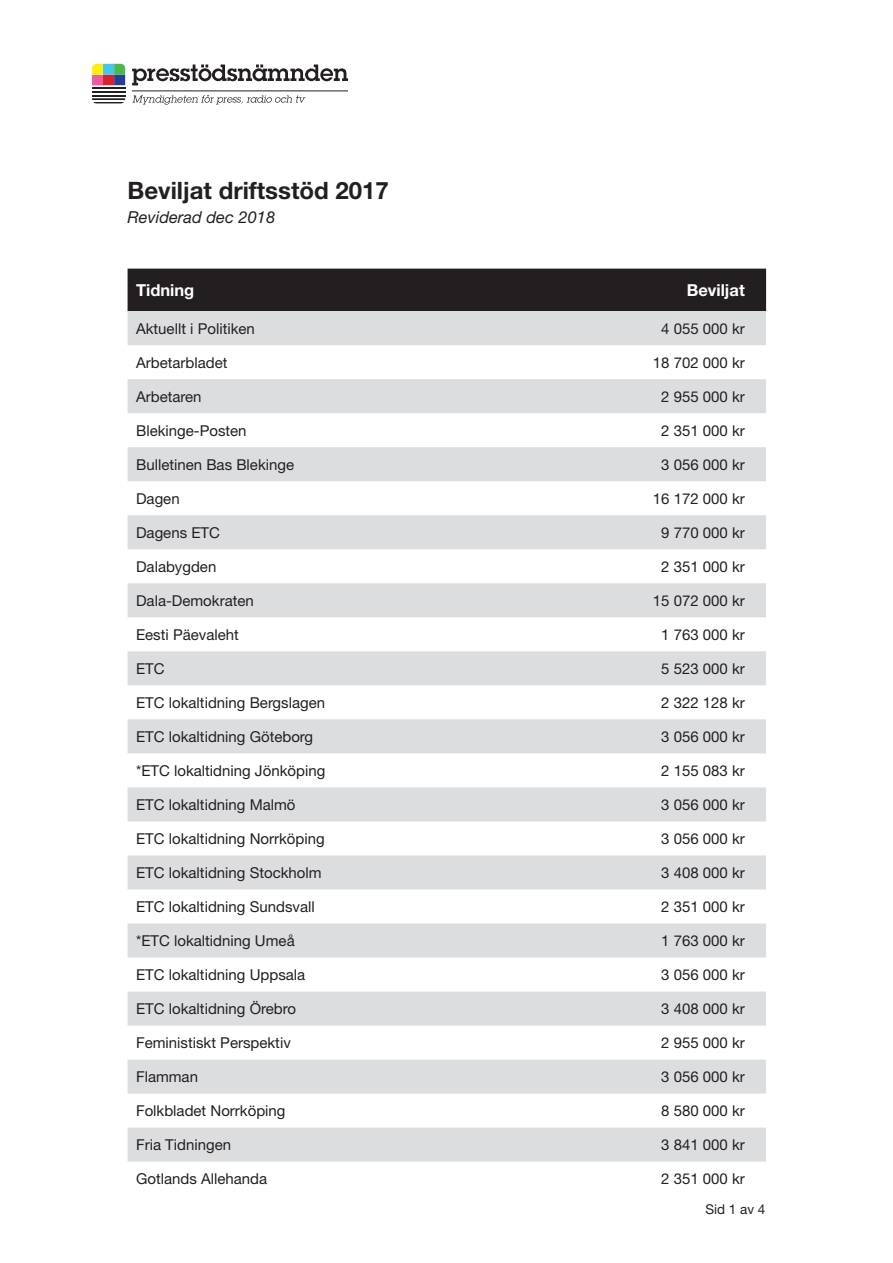
<style>
.page{position:relative;width:893px;height:1263px;background:#fff}
.page>*{position:absolute;margin:0;border:0;box-sizing:border-box;transform-origin:0 0}
.t1{font:700 24px "Helvetica Neue LT Std";color:#231f20}
.t2{font:italic 16.5px "Helvetica Neue LT Std";color:#231f20}
.t3{font:700 16.5px "Helvetica Neue LT Std";color:#fff}
.t4{font:15px "Helvetica Neue LT Std";color:#231f20}
.t5{font:13.5px "Helvetica Neue LT Std";color:#231f20}
</style>
<div class="page">
<div style="left:128px;top:269px;width:638px;height:42px;background:#231f20"></div>
<svg style="left:128px;top:311px;width:638px;height:850px;fill:#dcdddf"></svg>
<svg style="left:92px;top:98px;width:33px;height:5px"></svg>
<svg style="left:92px;top:64px;width:33px;height:22px"></svg>
<hr style="left:92px;top:91px;width:33px;height:2px;background:#231f20">
<hr style="left:92px;top:95px;width:33px;height:1px;background:#231f20">
<hr style="left:92px;top:87px;width:33px;height:2px;background:#231f20">
<svg style="left:132px;top:64px;width:216px;height:21px"></svg>
<svg style="left:132px;top:95px;width:173px;height:10px"></svg>
<hr style="left:132px;top:91px;width:216px;height:1px;background:#231f20">
<p class="t1" style="left:128px;top:176px;width:263px">Beviljat driftsstöd 2017</p>
<p class="t2" style="left:128px;top:207px;width:149px">Reviderad dec 2018</p>
<p class="t3" style="left:136px;top:280px;width:60px">Tidning</p>
<p class="t3" style="left:687px;top:280px;width:60px">Beviljat</p>
<p class="t4" style="left:136px;top:319px;width:120px">Aktuellt i Politiken</p>
<p class="t4" style="left:661px;top:319px;width:85px">4 055 000 kr</p>
<p class="t4" style="left:136px;top:353px;width:93px">Arbetarbladet</p>
<p class="t4" style="left:653px;top:353px;width:94px">18 702 000 kr</p>
<p class="t4" style="left:136px;top:387px;width:67px">Arbetaren</p>
<p class="t4" style="left:661px;top:387px;width:85px">2 955 000 kr</p>
<p class="t4" style="left:136px;top:421px;width:112px">Blekinge-Posten</p>
<p class="t4" style="left:661px;top:421px;width:85px">2 351 000 kr</p>
<p class="t4" style="left:136px;top:455px;width:160px">Bulletinen Bas Blekinge</p>
<p class="t4" style="left:661px;top:455px;width:85px">3 056 000 kr</p>
<p class="t4" style="left:136px;top:489px;width:45px">Dagen</p>
<p class="t4" style="left:653px;top:489px;width:94px">16 172 000 kr</p>
<p class="t4" style="left:136px;top:523px;width:85px">Dagens ETC</p>
<p class="t4" style="left:661px;top:523px;width:85px">9 770 000 kr</p>
<p class="t4" style="left:136px;top:557px;width:82px">Dalabygden</p>
<p class="t4" style="left:661px;top:557px;width:85px">2 351 000 kr</p>
<p class="t4" style="left:136px;top:591px;width:119px">Dala-Demokraten</p>
<p class="t4" style="left:653px;top:591px;width:94px">15 072 000 kr</p>
<p class="t4" style="left:136px;top:625px;width:104px">Eesti Päevaleht</p>
<p class="t4" style="left:661px;top:625px;width:85px">1 763 000 kr</p>
<p class="t4" style="left:136px;top:659px;width:30px">ETC</p>
<p class="t4" style="left:661px;top:659px;width:85px">5 523 000 kr</p>
<p class="t4" style="left:136px;top:693px;width:191px">ETC lokaltidning Bergslagen</p>
<p class="t4" style="left:661px;top:693px;width:85px">2 322 128 kr</p>
<p class="t4" style="left:136px;top:727px;width:179px">ETC lokaltidning Göteborg</p>
<p class="t4" style="left:661px;top:727px;width:85px">3 056 000 kr</p>
<p class="t4" style="left:136px;top:761px;width:191px">*ETC lokaltidning Jönköping</p>
<p class="t4" style="left:661px;top:761px;width:85px">2 155 083 kr</p>
<p class="t4" style="left:136px;top:795px;width:161px">ETC lokaltidning Malmö</p>
<p class="t4" style="left:661px;top:795px;width:85px">3 056 000 kr</p>
<p class="t4" style="left:136px;top:829px;width:190px">ETC lokaltidning Norrköping</p>
<p class="t4" style="left:661px;top:829px;width:85px">3 056 000 kr</p>
<p class="t4" style="left:136px;top:863px;width:187px">ETC lokaltidning Stockholm</p>
<p class="t4" style="left:661px;top:863px;width:85px">3 408 000 kr</p>
<p class="t4" style="left:136px;top:897px;width:180px">ETC lokaltidning Sundsvall</p>
<p class="t4" style="left:661px;top:897px;width:85px">2 351 000 kr</p>
<p class="t4" style="left:136px;top:931px;width:160px">*ETC lokaltidning Umeå</p>
<p class="t4" style="left:661px;top:931px;width:85px">1 763 000 kr</p>
<p class="t4" style="left:136px;top:965px;width:171px">ETC lokaltidning Uppsala</p>
<p class="t4" style="left:661px;top:965px;width:85px">3 056 000 kr</p>
<p class="t4" style="left:136px;top:1000px;width:162px">ETC lokaltidning Örebro</p>
<p class="t4" style="left:661px;top:1000px;width:85px">3 408 000 kr</p>
<p class="t4" style="left:136px;top:1034px;width:156px">Feministiskt Perspektiv</p>
<p class="t4" style="left:661px;top:1034px;width:85px">2 955 000 kr</p>
<p class="t4" style="left:136px;top:1068px;width:63px">Flamman</p>
<p class="t4" style="left:661px;top:1068px;width:85px">3 056 000 kr</p>
<p class="t4" style="left:136px;top:1102px;width:151px">Folkbladet Norrköping</p>
<p class="t4" style="left:661px;top:1102px;width:85px">8 580 000 kr</p>
<p class="t4" style="left:136px;top:1136px;width:97px">Fria Tidningen</p>
<p class="t4" style="left:661px;top:1136px;width:85px">3 841 000 kr</p>
<p class="t4" style="left:136px;top:1170px;width:133px">Gotlands Allehanda</p>
<p class="t4" style="left:661px;top:1170px;width:85px">2 351 000 kr</p>
<p class="t5" style="left:705px;top:1201px;width:62px">Sid 1 av 4</p>
</div>
